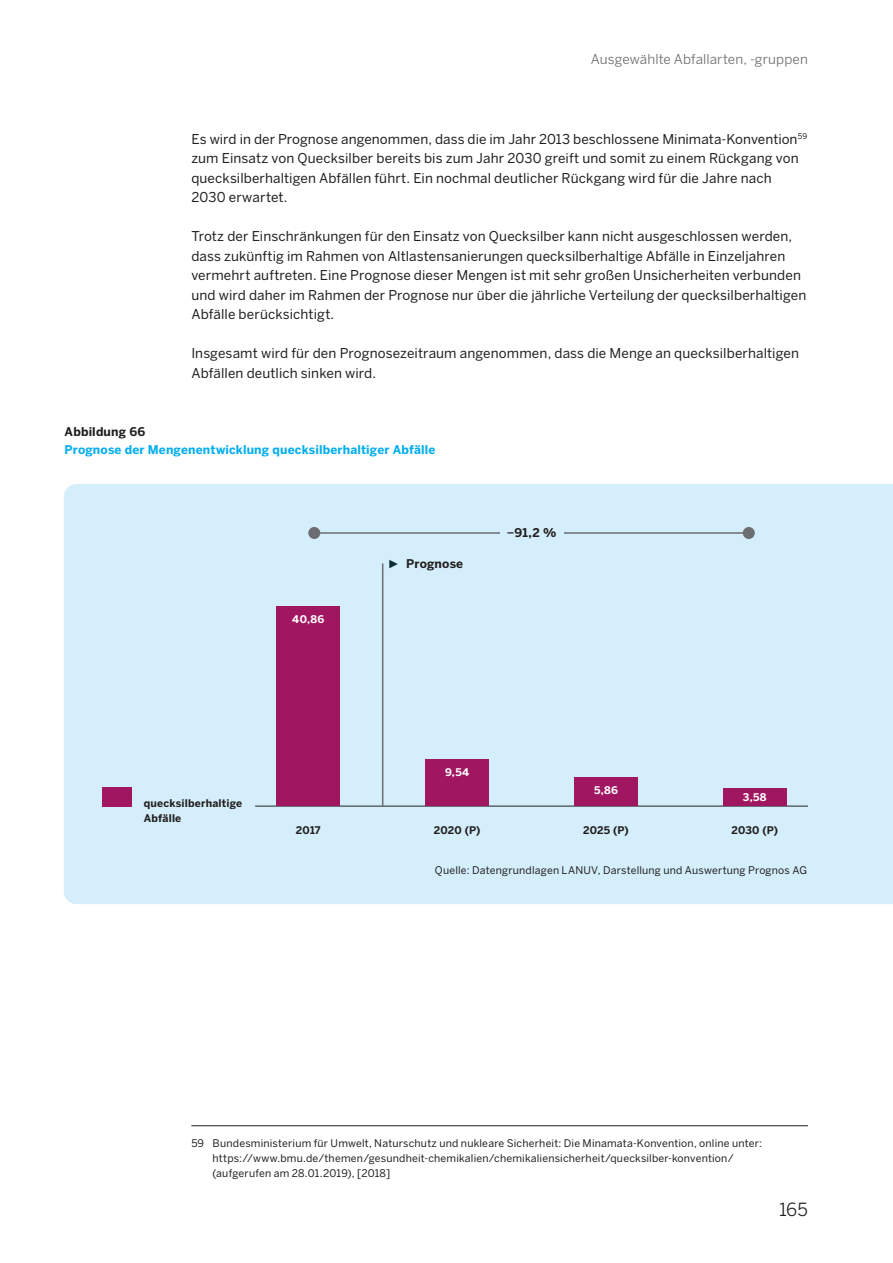
<style>
.page{position:relative;width:893px;height:1263px;background:#fff}
.page>*{position:absolute;margin:0;border:0;box-sizing:border-box;transform-origin:0 0}
.t1{font:18px "Benton Sans";color:#231f20}
._03_Copy_9_pt{font:13.5px/19.5px "Benton Sans";letter-spacing:.005em;color:#231f20}
._04_Subline_9_pt_bd{font:13.5px "Benton Sans";letter-spacing:.01em;color:#6c6d70}
._04_Subline_9_pt_bd-2{font:700 12px "Benton Sans";letter-spacing:.015em;color:#00aeef}
._03b_Copy_9_pt_bold{font:700 12px "Benton Sans";letter-spacing:.015em;color:#231f20}
._06_Fußnote_7_pt{font:10.5px/15px "Benton Sans";letter-spacing:.015em;color:#231f20}
._04_Subline_9_pt_bd-3{font:10.5px "Benton Sans";letter-spacing:.015em;color:#231f20}
._06_Fußnote_ohne_Lin{font:700 10.5px/15px "Benton Sans";letter-spacing:.015em;color:#231f20}
.t2{font:700 10.5px "Benton Sans";letter-spacing:.035em;color:#fff}
.s1{font-weight:500}
</style>
<div class="page">
<hr style="left:191px;top:1125px;width:617px;height:1px;background:#231f20">
<div style="left:64px;top:484px;width:829px;height:420px;background:#d4effb"></div>
<div style="left:102px;top:787px;width:30px;height:20px;background:#a01661"></div>
<hr style="left:255px;top:806px;width:553px;height:1px;background:#231f20">
<svg style="left:389px;top:560px;width:9px;height:8px"></svg>
<hr style="left:382px;top:564px;width:1px;height:241px;background:#6c6d70">
<hr style="left:314px;top:532px;width:435px;height:2px;background:#6c6d70">
<div style="left:308px;top:527px;width:12px;height:12px;background:#6c6d70;border-radius:50%"></div>
<div style="left:743px;top:527px;width:12px;height:12px;background:#6c6d70;border-radius:50%"></div>
<div style="left:500px;top:517px;width:63px;height:30px;background:#d4effb"></div>
<div style="left:276px;top:606px;width:64px;height:200px;background:#a01661"></div>
<div style="left:425px;top:759px;width:64px;height:47px;background:#a01661"></div>
<div style="left:574px;top:777px;width:64px;height:29px;background:#a01661"></div>
<div style="left:723px;top:789px;width:64px;height:17px;background:#a01661"></div>
<p class="_04_Subline_9_pt_bd" style="left:591px;top:51px;width:219px">Ausgewählte Abfallarten, -gruppen</p>
<p class="_03_Copy_9_pt" style="left:191px;top:129px;width:617px">Es wird in der Prognose angenommen, dass die im Jahr 2013 beschlossene Minimata-Konvention<sup>59 </sup>zum Einsatz von Quecksilber bereits bis zum Jahr 2030 greift und somit zu einem Rückgang von quecksilberhaltigen Abfällen führt. Ein nochmal deutlicher Rückgang wird für die Jahre nach 2030 erwartet.</p>
<p class="_03_Copy_9_pt" style="left:191px;top:226px;width:616px">Trotz der Einschränkungen für den Einsatz von Quecksilber kann nicht ausgeschlossen werden, dass zukünftig im Rahmen von Altlastensanierungen quecksilberhaltige Abfälle in Einzeljahren vermehrt auftreten. Eine Prognose dieser Mengen ist mit sehr großen Unsicherheiten verbunden und wird daher im Rahmen der Prognose nur über die jährliche Verteilung der quecksilberhaltigen Abfälle berücksichtigt.</p>
<p class="_03_Copy_9_pt" style="left:191px;top:343px;width:609px">Insgesamt wird für den Prognosezeitraum angenommen, dass die Menge an quecksilberhaltigen<br>Abfällen deutlich sinken wird.</p>
<p class="_03b_Copy_9_pt_bold" style="left:65px;top:425px;width:82px">Abbildung 66</p>
<p class="_04_Subline_9_pt_bd-2" style="left:65px;top:443px;width:372px">Prognose der Mengenentwicklung quecksilberhaltiger Abfälle</p>
<p class="t2" style="left:292px;top:613px;width:33px">40,86</p>
<p class="_03b_Copy_9_pt_bold" style="left:406px;top:557px;width:58px">Prognose</p>
<p class="_03b_Copy_9_pt_bold" style="left:507px;top:525px;width:51px"><span class="s1">−</span>91,2 %</p>
<p class="_06_Fußnote_ohne_Lin" style="left:144px;top:795px;width:100px">quecksilberhaltige<br>Abfälle</p>
<p class="t2" style="left:445px;top:766px;width:26px">9,54</p>
<p class="t2" style="left:594px;top:784px;width:25px">5,86</p>
<p class="t2" style="left:743px;top:791px;width:25px">3,58</p>
<p class="_06_Fußnote_ohne_Lin" style="left:296px;top:822px;width:26px">2017</p>
<p class="_06_Fußnote_ohne_Lin" style="left:434px;top:822px;width:48px">2020 (P)</p>
<p class="_06_Fußnote_ohne_Lin" style="left:583px;top:822px;width:47px">2025 (P)</p>
<p class="_06_Fußnote_ohne_Lin" style="left:731px;top:822px;width:48px">2030 (P)</p>
<p class="_04_Subline_9_pt_bd-3" style="left:435px;top:863px;width:374px">Quelle: Datengrundlagen LANUV, Darstellung und Auswertung Prognos AG</p>
<p class="_06_Fußnote_7_pt" style="left:213px;top:1136px;width:551px;text-indent:-21px">59 Bundesministerium für Umwelt, Naturschutz und nukleare Sicherheit: Die Minamata-Konvention, online unter: https://www.bmu.de/themen/gesundheit-chemikalien/chemikaliensicherheit/quecksilber-konvention/ (aufgerufen am 28.01.2019), [2018]</p>
<h1 class="t1" style="left:779px;top:1199px;width:30px">165</h1>
</div>
